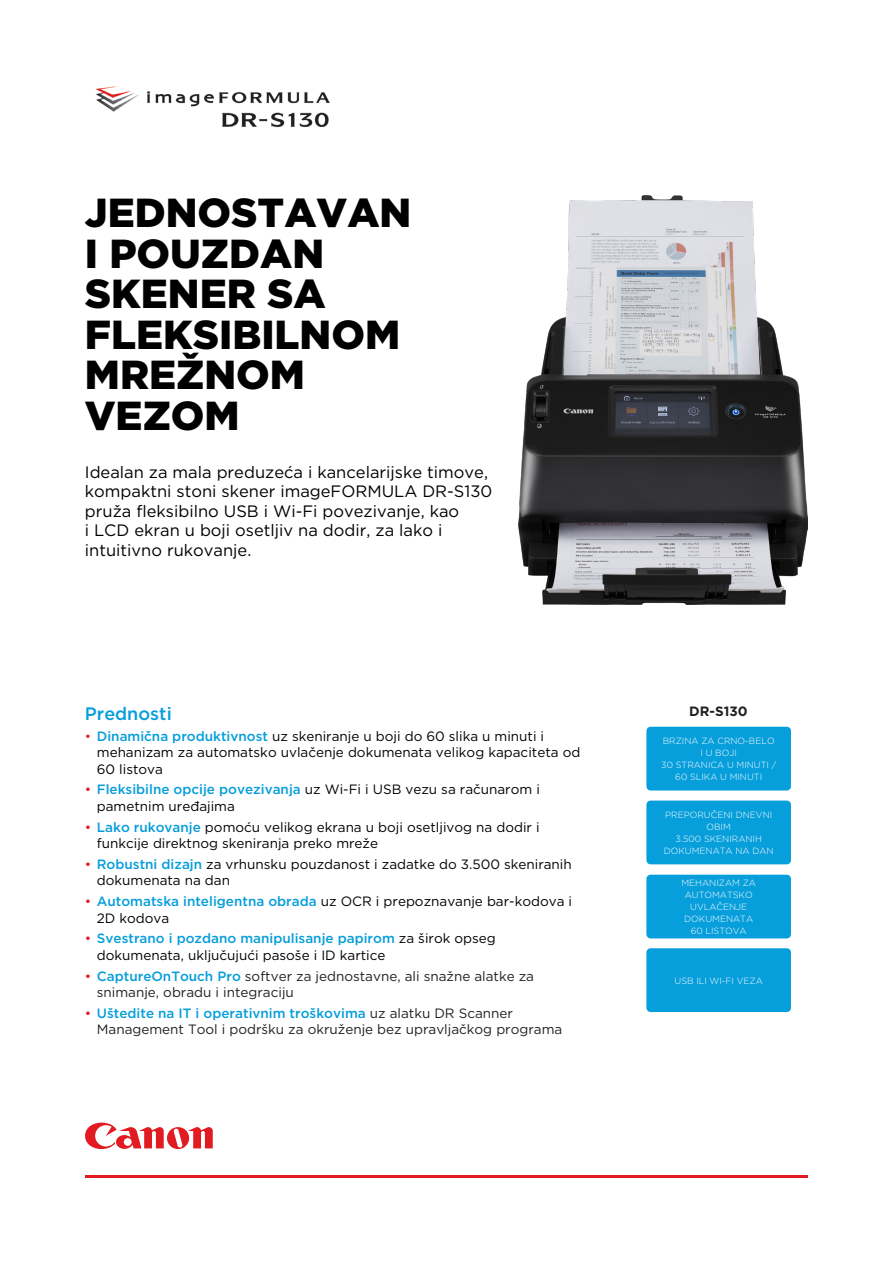
<style>
.page{position:relative;width:893px;height:1263px;background:#fff}
.page>*{position:absolute;margin:0;border:0;box-sizing:border-box;transform-origin:0 0}
.t1{font:900 40.5px/40.5px "Gotham";color:#000}
.SUBHEAD{font:500 18px "Gotham";color:#069edb}
.t2{font:16.5px/19.5px "Gotham";color:#000}
.BODY_BULLETS{font:13.5px/16.5px "Gotham";color:#000}
.BODY_BULLETS-2{font:13.5px/16.5px "Gotham";color:#231f20}
.SUBHEAD-2{font:700 13.5px "Gotham";color:#231f20}
.COVER_HEADER_SMALL{font:300 9px/12px "Gotham";color:#fff;text-align:center}
.s1{font-weight:300;color:#e21a21}
.s2{font-weight:500;color:#069edb}
.s3{color:#e21a21}
</style>
<div class="page">
<svg style="left:85px;top:1122px;width:128px;height:28px"></svg>
<hr style="left:85px;top:1175px;width:723px;height:3px;background:#e21a21">
<img style="left:518px;top:195px;width:290px;height:409px">
<img style="left:96px;top:86px;width:234px;height:41px">
<div style="left:646px;top:727px;width:145px;height:63px;background:#069edb;border-radius:4px"></div>
<div style="left:646px;top:800px;width:145px;height:64px;background:#069edb;border-radius:4px"></div>
<div style="left:646px;top:875px;width:145px;height:63px;background:#069edb;border-radius:4px"></div>
<div style="left:646px;top:948px;width:145px;height:64px;background:#069edb;border-radius:4px"></div>
<p class="t1" style="left:85px;top:192px;width:328px">JEDNOSTAVAN<br>I POUZDAN<br>SKENER SA<br>FLEKSIBILNOM<br>MREŽNOM<br>VEZOM</p>
<p class="t2" style="left:85px;top:462px;width:409px">Idealan za mala preduzeća i kancelarijske timove, kompaktni stoni skener imageFORMULA DR-S130 pruža fleksibilno USB i Wi-Fi povezivanje, kao<br>i LCD ekran u boji osetljiv na dodir, za lako i intuitivno rukovanje.</p>
<p class="SUBHEAD" style="left:85px;top:702px;width:88px">Prednosti</p>
<p class="BODY_BULLETS" style="left:97px;top:727px;width:485px;text-indent:-12px"><span class="s1">•</span> <span class="s2">Dinamična produktivnost</span> uz skeniranje u boji do 60 slika u minuti i mehanizam za automatsko uvlačenje dokumenata velikog kapaciteta od<br>60 listova</p>
<p class="BODY_BULLETS" style="left:97px;top:781px;width:444px;text-indent:-12px"><span class="s3">•</span> <span class="s2">Fleksibilne opcije povezivanja</span> uz Wi-Fi i USB vezu sa računarom i pametnim uređajima</p>
<p class="BODY_BULLETS" style="left:97px;top:818px;width:444px;text-indent:-12px"><span class="s3">•</span> <span class="s2">Lako rukovanje</span> pomoću velikog ekrana u boji osetljivog na dodir i funkcije direktnog skeniranja preko mreže</p>
<p class="BODY_BULLETS" style="left:97px;top:856px;width:476px;text-indent:-12px"><span class="s3">•</span> <span class="s2">Robustni dizajn</span> za vrhunsku pouzdanost i zadatke do 3.500 skeniranih dokumenata na dan</p>
<p class="BODY_BULLETS" style="left:97px;top:893px;width:477px;text-indent:-12px"><span class="s3">•</span> <span class="s2">Automatska inteligentna obrada</span> uz OCR i prepoznavanje bar-kodova i<br>2D kodova</p>
<p class="BODY_BULLETS" style="left:97px;top:930px;width:400px;text-indent:-12px"><span class="s3">•</span> <span class="s2">Svestrano i pozdano manipulisanje papirom</span> za širok opseg dokumenata, uključujući pasoše i ID kartice</p>
<p class="BODY_BULLETS-2" style="left:97px;top:967px;width:439px;text-indent:-12px"><span class="s3">•</span> <span class="s2">CaptureOnTouch Pro</span> softver za jednostavne, ali snažne alatke za snimanje, obradu i integraciju</p>
<p class="BODY_BULLETS-2" style="left:97px;top:1005px;width:467px;text-indent:-12px"><span class="s3">•</span> <span class="s2">Uštedite na IT i operativnim troškovima</span> uz alatku DR Scanner<br>Management Tool i podršku za okruženje bez upravljačkog programa</p>
<p class="SUBHEAD-2" style="left:689px;top:703px;width:60px">DR-S130</p>
<p class="COVER_HEADER_SMALL" style="left:663px;top:735px;width:113px">BRZINA ZA CRNO-BELO<br>I U BOJI</p>
<p class="COVER_HEADER_SMALL" style="left:661px;top:759px;width:116px">30 STRANICA U MINUTI /<br>60 SLIKA U MINUTI</p>
<p class="COVER_HEADER_SMALL" style="left:665px;top:809px;width:109px">PREPORUČENI DNEVNI<br>OBIM</p>
<p class="COVER_HEADER_SMALL" style="left:664px;top:833px;width:111px">3.500 SKENIRANIH<br>DOKUMENATA NA DAN</p>
<p class="COVER_HEADER_SMALL" style="left:681px;top:877px;width:76px">MEHANIZAM ZA<br>AUTOMATSKO<br>UVLAČENJE<br>DOKUMENATA<br>60 LISTOVA</p>
<p class="COVER_HEADER_SMALL" style="left:675px;top:974px;width:90px">USB ILI WI-FI VEZA</p>
</div>
